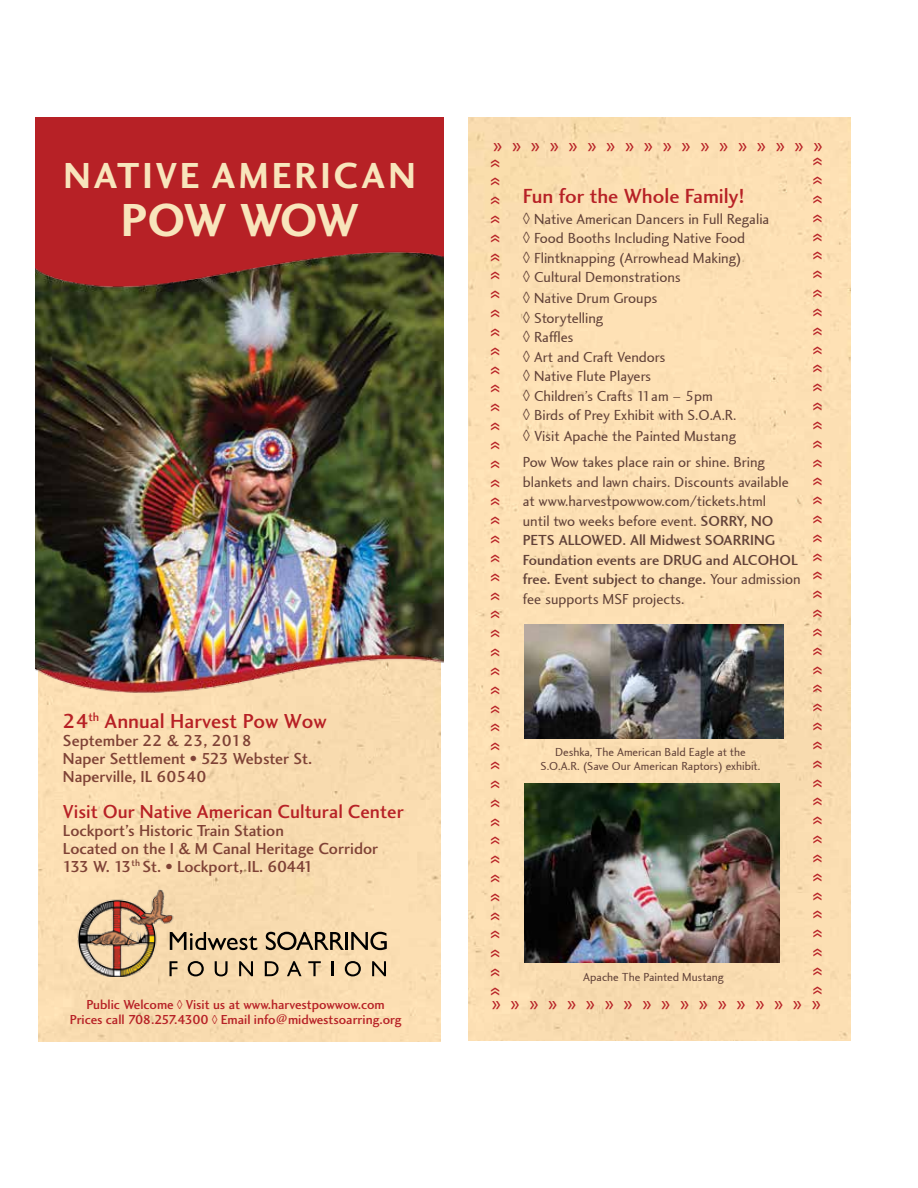
<style>
.page{position:relative;width:918px;height:1188px;background:#fff}
.page>*{position:absolute;margin:0;border:0;box-sizing:border-box;transform-origin:0 0}
.t1{font:48px "Charlotte Sans Bold Plain";letter-spacing:-.04em;color:#f8e5bc}
.t2{font:37.5px "Charlotte Sans Bold Plain";letter-spacing:.08em;color:#f8e5bc}
.t3{font:21px "Charlotte Sans Medium Plain";color:#b72025}
.t4{font:21px "Charlotte Sans Medium LET";color:#b72126}
.t5{font:19.5px "Charlotte Sans Medium Plain";color:#b72126}
.t6{font:18px "Gill Sans";color:#b72126}
.t7{font:16.5px/18px "Charlotte Sans Medium Plain";color:#7f4236}
.t8{font:15px/19.5px "Charlotte Sans Book LET";color:#614138}
.t9{font:15px/19.5px "Charlotte Sans Medium LET";color:#614138}
.t10{font:15px "Charlotte Sans Book Plain";color:#614138}
.t11{font:13.5px/15px "Charlotte Sans Medium Plain";color:#b72126;text-align:center}
.t12{font:12px/13.5px "Charlotte Sans Book LET";color:#614138;text-align:center}
.s1{font-family:"Charlotte Sans Medium LET"}
.s2{font-family:"Gill Sans";font-size:12px}
.s3{font-family:"Gill Sans";font-weight:700}
.s4{font-family:"Charlotte Sans Book Plain"}
</style>
<div class="page">
<div style="left:469px;top:118px;width:381px;height:922px;background:#fcdfb3"></div>
<img style="left:524px;top:625px;width:259px;height:113px">
<img style="left:525px;top:784px;width:254px;height:179px">
<div style="left:39px;top:707px;width:402px;height:335px;background:#faddb1"></div>
<div style="left:35px;top:118px;width:409px;height:198px;background:#b72126"></div>
<img style="left:68px;top:876px;width:111px;height:101px">
<svg style="left:170px;top:932px;width:87px;height:18px;background:#a59174"></svg>
<svg style="left:266px;top:932px;width:78px;height:18px"></svg>
<hr style="left:345px;top:932px;width:3px;height:18px;background:#000">
<svg style="left:351px;top:932px;width:36px;height:18px"></svg>
<svg style="left:170px;top:961px;width:7px;height:15px"></svg>
<svg style="left:188px;top:961px;width:16px;height:15px"></svg>
<svg style="left:215px;top:961px;width:13px;height:15px"></svg>
<svg style="left:239px;top:961px;width:14px;height:15px"></svg>
<svg style="left:265px;top:961px;width:14px;height:15px"></svg>
<svg style="left:287px;top:961px;width:15px;height:15px"></svg>
<svg style="left:308px;top:961px;width:13px;height:15px"></svg>
<hr style="left:331px;top:961px;width:3px;height:15px;background:#000">
<svg style="left:345px;top:961px;width:16px;height:15px"></svg>
<svg style="left:372px;top:961px;width:14px;height:15px"></svg>
<img style="left:35px;top:251px;width:409px;height:456px">
<h2 class="t2" style="left:63px;top:154px;width:354px">NATIVE AMERICAN</h2>
<h1 class="t1" style="left:121px;top:192px;width:239px">POW WOW</h1>
<h3 class="t3" style="left:63px;top:709px;width:265px">24<sup>th</sup> Annual Harvest Pow Wow</h3>
<p class="t7" style="left:63px;top:732px;width:251px">September 22 &amp; 23, 2018<br>Naper Settlement <span class="s1">•</span> 523 Webster St.<br>Naperville, IL 60540</p>
<h3 class="t5" style="left:63px;top:800px;width:342px">Visit Our Native American Cultural Center</h3>
<p class="t7" style="left:63px;top:822px;width:317px">Lockport’s Historic Train Station<br>Located on the I &amp; M Canal Heritage Corridor<br>133 W. 13<sup>th</sup> St. <span class="s1">•</span> Lockport, IL. 60441</p>
<p class="t11" style="left:70px;top:997px;width:333px">Public Welcome <span class="s2">◊</span> Visit us at www.harvestpowwow.com<br>Prices call 708.257.4300 <span class="s2">◊</span> Email info@midwestsoarring.org</p>
<p class="t6" style="left:822px;top:160px;width:330px;rotate:-180deg">« « « « « « « « « « « « « « « « « «</p>
<p class="t6" style="left:508px;top:159px;width:839px;rotate:90deg">« « « « « « « « « « « « « « « « « « « « « « « « « « « « « « « « « « « « « « « « « « « « «</p>
<p class="t6" style="left:830px;top:157px;width:839px;rotate:90deg">« « « « « « « « « « « « « « « « « « « « « « « « « « « « « « « « « « « « « « « « « « « « «</p>
<h3 class="t4" style="left:523px;top:184px;width:223px">Fun for the Whole Family!</h3>
<p class="t8" style="left:523px;top:209px;width:248px"><span class="s3">◊</span> Native American Dancers in Full Regalia <span class="s3">◊</span> Food Booths Including Native Food<br><span class="s3">◊</span> Flintknapping (Arrowhead Making)<br><span class="s3">◊</span> Cultural Demonstrations</p>
<p class="t8" style="left:523px;top:289px;width:215px"><span class="s3">◊</span> Native Drum Groups<br><span class="s3">◊</span> Storytelling<br><span class="s3">◊</span> Raffles<br><span class="s3">◊</span> Art and Craft Vendors<br><span class="s3">◊</span> Native Flute Players<br><span class="s3">◊</span> Children’s Crafts 11am – 5pm<br><span class="s3">◊</span> Birds of Prey Exhibit with S.O.A.R.</p>
<p class="t8" style="left:523px;top:423px;width:244px;line-height:26.2px"><span class="s3">◊</span> Visit Apache the Painted Mustang<br>Pow Wow takes place rain or shine. Bring</p>
<p class="t8" style="left:523px;top:473px;width:267px">blankets and lawn chairs. Discounts available at www.harvestpowwow.com/tickets.html until two weeks before event. <span class="s1">SORRY, NO</span></p>
<p class="t9" style="left:523px;top:531px;width:279px">PETS ALLOWED. All Midwest SOARRING<br>Foundation events are DRUG and ALCOHOL free. Event subject to change. <span class="s4">Your admission</span></p>
<p class="t10" style="left:523px;top:590px;width:163px">fee supports MSF projects.</p>
<p class="t12" style="left:541px;top:746px;width:222px">Deshka, The American Bald Eagle at the<br>S.O.A.R. (Save Our American Raptors) exhibit.</p>
<p class="t12" style="left:583px;top:970px;width:142px">Apache The Painted Mustang</p>
<p class="t6" style="left:821px;top:1018px;width:330px;rotate:-180deg">« « « « « « « « « « « « « « « « « «</p>
</div>
